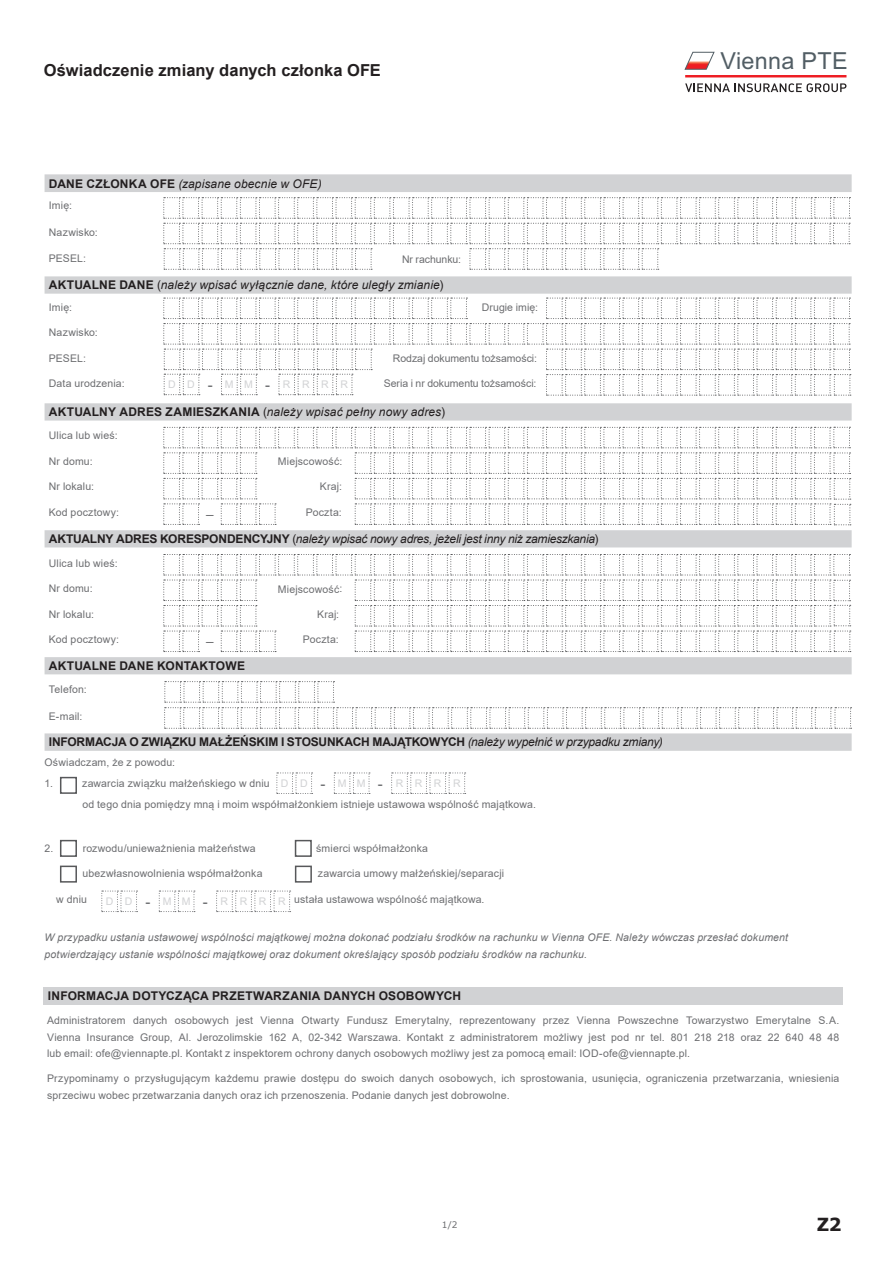
<style>
.page{position:relative;width:893px;height:1263px;background:#fff}
.page>*{position:absolute;margin:0;border:0;box-sizing:border-box;transform-origin:0 0}
.t1{font:23.4px "Arial";letter-spacing:.01em;color:#525e65}
.t2{font:700 18px "Verdana";color:#231f20}
.t3{font:700 16.5px "Arial";letter-spacing:.005em;color:#231f20}
.t4{font:13.5px "Arial";color:#6c6d70}
.t5{font:700 12px "Arial";color:#231f20}
.t6{font:italic 12px "Arial";letter-spacing:.005em;color:#231f20}
.t7{font:italic 12px "Arial";letter-spacing:-.02em;color:#231f20}
.t8{font:10.5px/16.5px "Arial";letter-spacing:.015em;color:#6c6d70}
.t9{font:italic 10.5px/16.5px "Arial";letter-spacing:.015em;color:#6c6d70}
.t10{font:10.5px "Arial";letter-spacing:-.005em;color:#6c6d70}
.t11{font:10.5px "Arial";letter-spacing:1.1em;color:#d1d2d4}
.t12{font:9px "Verdana";color:#6c6d70}
.s1{font-weight:700;font-style:normal}
.s2{font-style:normal}
.s3{font-weight:400;font-style:italic}
.s4{font-size:15px;color:#6c6d70}
</style>
<div class="page">
<svg style="left:45px;top:174px;width:807px;height:577px"></svg>
<svg style="left:276px;top:772px;width:37px;height:22px"></svg>
<svg style="left:334px;top:772px;width:36px;height:22px"></svg>
<svg style="left:391px;top:772px;width:75px;height:22px"></svg>
<svg style="left:163px;top:298px;width:688px;height:98px"></svg>
<svg style="left:163px;top:427px;width:688px;height:98px"></svg>
<svg style="left:163px;top:554px;width:688px;height:98px"></svg>
<svg style="left:164px;top:681px;width:688px;height:48px"></svg>
<div style="left:44px;top:987px;width:799px;height:17px;background:#d1d2d4"></div>
<svg style="left:163px;top:197px;width:687px;height:73px"></svg>
<svg style="left:101px;top:891px;width:37px;height:21px"></svg>
<svg style="left:159px;top:891px;width:36px;height:21px"></svg>
<svg style="left:216px;top:891px;width:75px;height:21px"></svg>
<div style="left:60px;top:840px;width:17px;height:17px;background:#fff;border:2px solid #57585a"></div>
<div style="left:295px;top:840px;width:17px;height:17px;background:#fff;border:2px solid #57585a"></div>
<div style="left:60px;top:865px;width:17px;height:18px;background:#fff;border:2px solid #57585a"></div>
<svg style="left:685px;top:52px;width:29px;height:17px"></svg>
<hr style="left:685px;top:75px;width:161px;height:2px;background:#ee1d23">
<svg style="left:685px;top:83px;width:161px;height:9px"></svg>
<div style="left:60px;top:777px;width:17px;height:17px;background:#fff;border:2px solid #57585a"></div>
<div style="left:295px;top:865px;width:17px;height:18px;background:#fff;border:2px solid #57585a"></div>
<h3 class="t3" style="left:44px;top:58px;width:339px">Oświadczenie zmiany danych członka OFE</h3>
<p class="t6" style="left:49px;top:176px;width:274px"><span class="s1">DANE CZŁONKA OFE</span> (zapisane obecnie w OFE)</p>
<p class="t8" style="left:49px;top:197px;width:25px">Imię:</p>
<p class="t8" style="left:49px;top:224px;width:51px">Nazwisko:</p>
<p class="t8" style="left:49px;top:250px;width:39px">PESEL:</p>
<p class="t10" style="left:402px;top:252px;width:61px">Nr rachunku:</p>
<p class="t6" style="left:49px;top:277px;width:396px"><span class="s1">AKTUALNE DANE</span> <span class="s2">(</span>należy wpisać wyłącznie dane, które uległy zmianie<span class="s2">)</span></p>
<p class="t8" style="left:49px;top:299px;width:25px">Imię:</p>
<p class="t8" style="left:482px;top:299px;width:58px">Drugie imię:</p>
<p class="t8" style="left:49px;top:324px;width:51px">Nazwisko:</p>
<p class="t8" style="left:49px;top:350px;width:39px">PESEL:</p>
<p class="t10" style="left:393px;top:351px;width:146px">Rodzaj dokumentu tożsamości:</p>
<p class="t8" style="left:49px;top:375px;width:77px">Data urodzenia:</p>
<p class="t10" style="left:384px;top:376px;width:154px">Seria i nr dokumentu tożsamości:</p>
<p class="t6" style="left:49px;top:404px;width:398px"><span class="s1">AKTUALNY ADRES ZAMIESZKANIA</span> <span class="s2">(</span>należy wpisać pełny nowy adres<span class="s2">)</span></p>
<p class="t8" style="left:49px;top:427px;width:70px">Ulica lub wieś:</p>
<p class="t8" style="left:49px;top:453px;width:45px">Nr domu:</p>
<p class="t8" style="left:278px;top:453px;width:66px">Miejscowość:</p>
<p class="t8" style="left:49px;top:478px;width:47px">Nr lokalu:</p>
<p class="t8" style="left:320px;top:478px;width:24px">Kraj:</p>
<p class="t8" style="left:49px;top:504px;width:72px">Kod pocztowy:</p>
<p class="t8" style="left:306px;top:504px;width:38px">Poczta:</p>
<p class="t7" style="left:49px;top:531px;width:551px"><span class="s1">AKTUALNY ADRES KORESPONDENCYJNY</span> <span class="s2">(</span>należy wpisać nowy adres, jeżeli jest inny niż zamieszkania<span class="s2">)</span></p>
<p class="t8" style="left:49px;top:555px;width:70px">Ulica lub wieś:</p>
<p class="t8" style="left:49px;top:580px;width:45px">Nr domu:</p>
<p class="t8" style="left:278px;top:581px;width:66px">Miejscowość:</p>
<p class="t8" style="left:49px;top:606px;width:47px">Nr lokalu:</p>
<p class="t8" style="left:317px;top:606px;width:24px">Kraj:</p>
<p class="t8" style="left:49px;top:631px;width:72px">Kod pocztowy:</p>
<p class="t8" style="left:303px;top:631px;width:38px">Poczta:</p>
<p class="t5" style="left:49px;top:657px;width:198px">AKTUALNE DANE KONTAKTOWE</p>
<p class="t8" style="left:49px;top:681px;width:39px">Telefon:</p>
<p class="t8" style="left:49px;top:708px;width:35px">E-mail:</p>
<p class="t5" style="left:49px;top:734px;width:616px">INFORMACJA O ZWIĄZKU MAŁŻEŃSKIM I STOSUNKACH MAJĄTKOWYCH <span class="s3">(należy wypełnić w przypadku zmiany)</span></p>
<p class="t8" style="left:45px;top:752px;width:132px;line-height:21px">Oświadczam, że z powodu:<br>1.</p>
<p class="t11" style="left:168px;top:377px;width:181px">DD <span class="s4">-</span>MM<span class="s4">-</span> RRRR</p>
<p class="t4" style="left:206px;top:505px;width:9px">–</p>
<p class="t4" style="left:206px;top:632px;width:9px">–</p>
<p class="t11" style="left:281px;top:776px;width:181px">DD <span class="s4">-</span>MM<span class="s4">-</span> RRRR</p>
<p class="t8" style="left:82px;top:773px;width:455px;line-height:21px">zawarcia związku małżeńskiego w dniu<br>od tego dnia pomiędzy mną i moim współmałżonkiem istnieje ustawowa wspólność majątkowa.</p>
<h1 class="t1" style="left:721px;top:45px;width:129px">Vienna PTE</h1>
<p class="t8" style="left:45px;top:840px;width:10px">2.</p>
<p class="t8" style="left:83px;top:840px;width:175px">rozwodu/unieważnienia małżeństwa</p>
<p class="t8" style="left:316px;top:840px;width:113px">śmierci współmałżonka</p>
<p class="t8" style="left:83px;top:865px;width:181px">ubezwłasnowolnienia współmałżonka</p>
<p class="t8" style="left:318px;top:865px;width:188px">zawarcia umowy małżeńskiej/separacji</p>
<p class="t8" style="left:56px;top:891px;width:32px">w dniu</p>
<p class="t8" style="left:294px;top:891px;width:192px">ustała ustawowa wspólność majątkowa.</p>
<p class="t9" style="left:45px;top:929px;width:745px">W przypadku ustania ustawowej wspólności majątkowej można dokonać podziału środków na rachunku w Vienna OFE. Należy wówczas przesłać dokument potwierdzający ustanie wspólności majątkowej oraz dokument określający sposób podziału środków na rachunku.</p>
<p class="t11" style="left:106px;top:894px;width:181px">DD <span class="s4">-</span>MM<span class="s4">-</span> RRRR</p>
<p class="t5" style="left:48px;top:987px;width:415px">INFORMACJA DOTYCZĄCA PRZETWARZANIA DANYCH OSOBOWYCH</p>
<p class="t8" style="left:47px;top:1012px;width:794px;text-align:justify">Administratorem danych osobowych jest Vienna Otwarty Fundusz Emerytalny, reprezentowany przez Vienna Powszechne Towarzystwo Emerytalne S.A.<br>Vienna Insurance Group, Al. Jerozolimskie 162 A, 02-342 Warszawa. Kontakt z administratorem możliwy jest pod nr tel. 801 218 218 oraz 22 640 48 48 lub email: ofe@viennapte.pl. Kontakt z inspektorem ochrony danych osobowych możliwy jest za pomocą email: IOD-ofe@viennapte.pl.</p>
<p class="t8" style="left:47px;top:1070px;width:794px">Przypominamy o przysługującym każdemu prawie dostępu do swoich danych osobowych, ich sprostowania, usunięcia, ograniczenia przetwarzania, wniesienia sprzeciwu wobec przetwarzania danych oraz ich przenoszenia. Podanie danych jest dobrowolne.</p>
<p class="t12" style="left:442px;top:1218px;width:17px">1/2</p>
<h2 class="t2" style="left:817px;top:1212px;width:27px">Z2</h2>
</div>
